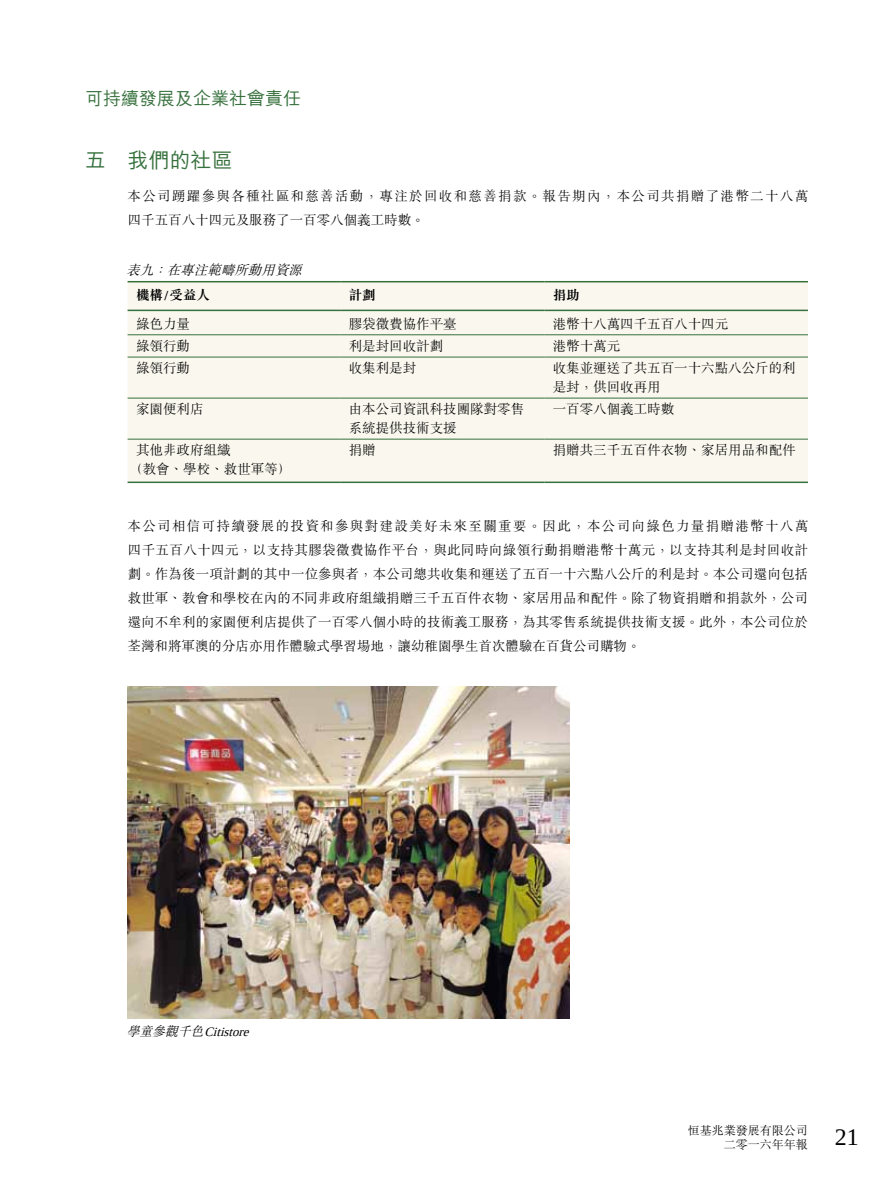
<style>
.page{position:relative;width:893px;height:1191px;background:#fff}
.page>*{position:absolute;margin:0;border:0;box-sizing:border-box;transform-origin:0 0}
.t1{font:24px "Liberation Serif";color:#000}
.t2{font:500 21px "M Hei HK";color:#36703c}
.t3{font:500 18px "M Hei HK";color:#36703c}
.t4{font:300 13.5px/24px "M Sung HK";color:#000}
.t5{font:300 13.5px/24px "M Sung HK";letter-spacing:.1em;color:#000}
.t6{font:italic 300 13.5px/25.2px "M Sung HK";color:#000}
.t7{font:700 13.5px "M Sung HK";color:#000}
.t8{font:italic 12.75px "Liberation Serif";color:#000}
.t9{font:300 12px/14.2px "M Sung HK";color:#000;text-align:right}
.s1{font-weight:700;font-style:normal}
.s2{font-family:"Liberation Serif";font-weight:700;font-style:normal}
.s3{font-family:"M Sung HK";font-weight:300}
</style>
<div class="page">
<div style="left:128px;top:282px;width:680px;height:199px;background:#f9f7ee"></div>
<hr style="left:128px;top:357px;width:212px;height:1px;background:#36703c">
<hr style="left:340px;top:357px;width:204px;height:1px;background:#36703c">
<hr style="left:544px;top:357px;width:264px;height:1px;background:#36703c">
<hr style="left:128px;top:398px;width:212px;height:1px;background:#36703c">
<hr style="left:340px;top:398px;width:204px;height:1px;background:#36703c">
<hr style="left:544px;top:398px;width:264px;height:1px;background:#36703c">
<hr style="left:128px;top:481px;width:212px;height:2px;background:#36703c">
<hr style="left:340px;top:481px;width:204px;height:2px;background:#36703c">
<hr style="left:544px;top:481px;width:264px;height:2px;background:#36703c">
<hr style="left:128px;top:310px;width:212px;height:1px;background:#36703c">
<hr style="left:340px;top:310px;width:204px;height:1px;background:#36703c">
<hr style="left:544px;top:310px;width:264px;height:1px;background:#36703c">
<hr style="left:128px;top:281px;width:212px;height:1px;background:#36703c">
<hr style="left:340px;top:281px;width:204px;height:1px;background:#36703c">
<hr style="left:544px;top:281px;width:264px;height:1px;background:#36703c">
<hr style="left:128px;top:439px;width:212px;height:1px;background:#36703c">
<hr style="left:340px;top:439px;width:204px;height:1px;background:#36703c">
<hr style="left:544px;top:439px;width:264px;height:1px;background:#36703c">
<hr style="left:128px;top:334px;width:212px;height:1px;background:#36703c">
<hr style="left:340px;top:334px;width:204px;height:1px;background:#36703c">
<hr style="left:544px;top:334px;width:264px;height:1px;background:#36703c">
<img style="left:128px;top:686px;width:442px;height:332px">
<h3 class="t3" style="left:85px;top:85px;width:217px">可持續發展及企業社會責任</h3>
<h2 class="t2" style="left:85px;top:145px;width:149px">五 我們的社區</h2>
<p class="t5" style="left:128px;top:184px;width:682px">本公司踴躍參與各種社區和慈善活動，專注於回收和慈善捐款。報告期內，本公司共捐贈了港幣二十八萬四千五百八十四元及服務了一百零八個義工時數。</p>
<p class="t6" style="left:136px;top:257px;width:172px;text-indent:-10px">表九：在專注範疇所動用資源<span class="s1">機構</span><span class="s2">/</span><span class="s1">受益人</span></p>
<p class="t7" style="left:349px;top:286px;width:28px">計劃</p>
<p class="t7" style="left:553px;top:286px;width:28px">捐助</p>
<p class="t4" style="left:136px;top:311px;width:55px">綠色力量</p>
<p class="t4" style="left:349px;top:311px;width:109px">膠袋徵費協作平臺</p>
<p class="t4" style="left:553px;top:311px;width:177px">港幣十八萬四千五百八十四元</p>
<p class="t4" style="left:136px;top:333px;width:55px">綠領行動</p>
<p class="t4" style="left:349px;top:333px;width:96px">利是封回收計劃</p>
<p class="t4" style="left:553px;top:333px;width:69px">港幣十萬元</p>
<p class="t4" style="left:136px;top:356px;width:55px">綠領行動</p>
<p class="t4" style="left:349px;top:356px;width:69px">收集利是封</p>
<p class="t4" style="left:553px;top:358px;width:244px;line-height:18.8px">收集並運送了共五百一十六點八公斤的利是封，供回收再用</p>
<p class="t4" style="left:136px;top:397px;width:69px">家園便利店</p>
<p class="t4" style="left:349px;top:399px;width:177px;line-height:18.8px">由本公司資訊科技團隊對零售系統提供技術支援</p>
<p class="t4" style="left:553px;top:397px;width:123px">一百零八個義工時數</p>
<p class="t4" style="left:129px;top:440px;width:163px;line-height:18.8px;text-indent:7px">其他非政府組織<br>（教會、學校、救世軍等）</p>
<p class="t4" style="left:349px;top:438px;width:28px">捐贈</p>
<p class="t4" style="left:553px;top:438px;width:244px">捐贈共三千五百件衣物、家居用品和配件</p>
<p class="t4" style="left:128px;top:514px;width:682px;text-align:justify">本公司相信可持續發展的投資和參與對建設美好未來至關重要。因此，本公司向綠色力量捐贈港幣十八萬四千五百八十四元，以支持其膠袋徵費協作平台，與此同時向綠領行動捐贈港幣十萬元，以支持其利是封回收計劃。作為後一項計劃的其中一位參與者，本公司總共收集和運送了五百一十六點八公斤的利是封。本公司還向包括救世軍、教會和學校在內的不同非政府組織捐贈三千五百件衣物、家居用品和配件。除了物資捐贈和捐款外，公司還向不牟利的家園便利店提供了一百零八個小時的技術義工服務，為其零售系統提供技術支援。此外，本公司位於荃灣和將軍澳的分店亦用作體驗式學習場地，讓幼稚園學生首次體驗在百貨公司購物。</p>
<p class="t8" style="left:127px;top:1023px;width:128px"><span class="s3">學童參觀千色</span>Citistore</p>
<p class="t9" style="left:688px;top:1123px;width:122px">恒基兆業發展有限公司二零一六年年報</p>
<h1 class="t1" style="left:835px;top:1121px;width:25px">21</h1>
</div>
